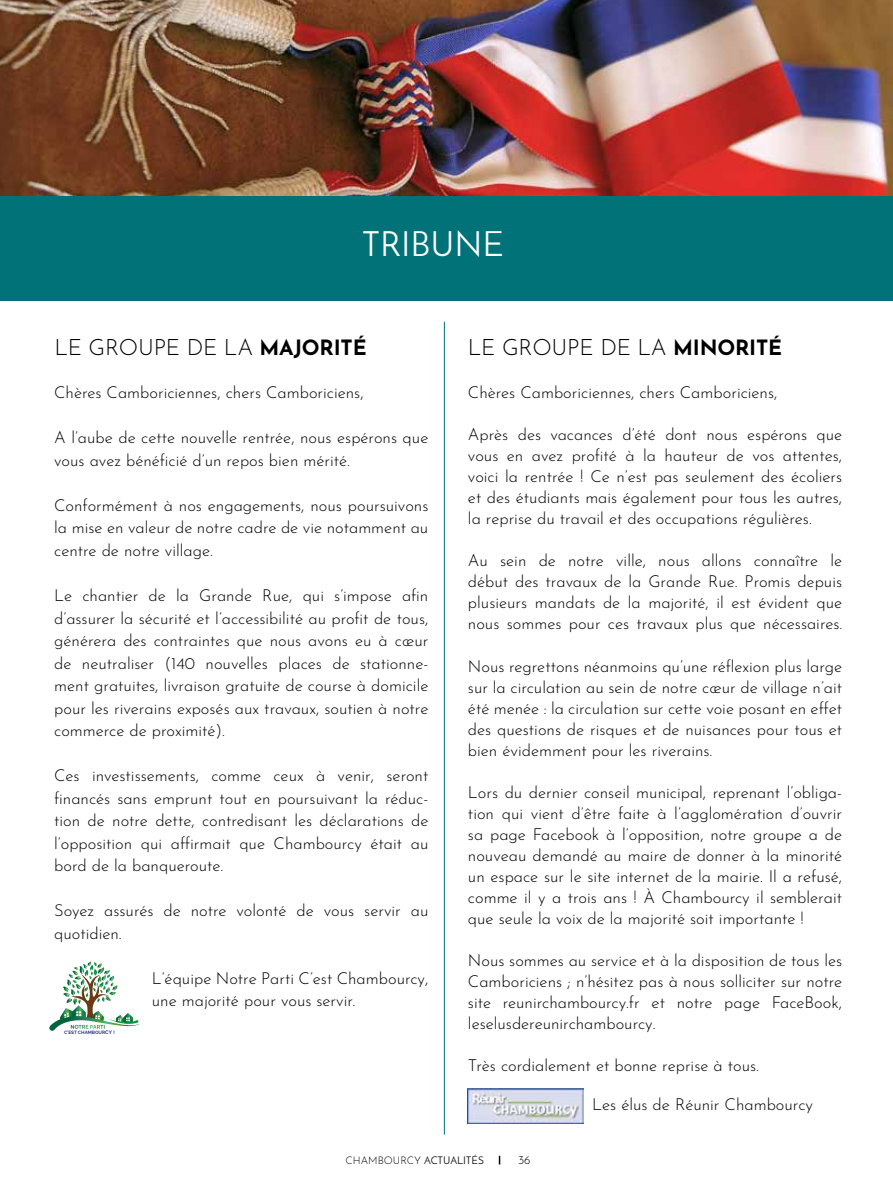
<style>
.page{position:relative;width:893px;height:1191px;background:#fff}
.page>*{position:absolute;margin:0;border:0;box-sizing:border-box;transform-origin:0 0}
.t1{font:34.5px "Josefin Sans";color:#fff}
.t2{font:300 22.5px "Josefin Sans";letter-spacing:-.01em;color:#000}
.t3{font:300 16.5px/21px "Josefin Sans";color:#000;text-align:justify}
.t4{font:300 12px "Josefin Sans";color:#000}
.t5{font:300 10.5px "Josefin Sans";color:#000}
.t6{font:700 4.65px "Raleway";color:#293682}
.s1{font-weight:700;font-size:21px}
.s2{font-size:5.1px}
.s3{font-size:4.8px}
.s4{font-weight:400}
</style>
<div class="page">
<div style="left:0;top:196px;width:893px;height:105px;background:#007278"></div>
<img style="left:49px;top:961px;width:91px;height:70px">
<img style="left:468px;top:1089px;width:116px;height:34px">
<img style="left:0;top:0;width:892px;height:196px">
<hr style="left:444px;top:322px;width:1px;height:812px;background:#007278">
<hr style="left:892px;top:0;width:1px;height:1191px;background:#fff">
<h1 class="t1" style="left:362px;top:223px;width:143px">TRIBUNE</h1>
<h2 class="t2" style="left:54px;top:331px;width:314px">LE GROUPE DE LA <span class="s1">MAJORITÉ</span></h2>
<h2 class="t2" style="left:468px;top:331px;width:316px">LE GROUPE DE LA <span class="s1">MINORITÉ</span></h2>
<p class="t3" style="left:54px;top:381px;width:311px">Chères Camboriciennes, chers Camboriciens,</p>
<p class="t3" style="left:54px;top:425px;width:376px;line-height:22.5px">A l’aube de cette nouvelle rentrée, nous espérons que vous avez bénéficié d’un repos bien mérité.</p>
<p class="t3" style="left:54px;top:492px;width:376px;line-height:22.5px">Conformément à nos engagements, nous poursuivons la mise en valeur de notre cadre de vie notamment au centre de notre village.</p>
<p class="t3" style="left:54px;top:582px;width:376px;line-height:22.5px">Le chantier de la Grande Rue, qui s’impose afin d’assurer la sécurité et l’accessibilité au profit de tous, générera des contraintes que nous avons eu à cœur de neutraliser (140 nouvelles places de stationne&shy;ment gratuites, livraison gratuite de course à domicile pour les riverains exposés aux travaux, soutien à notre commerce de proximité).</p>
<p class="t3" style="left:54px;top:762px;width:376px;line-height:22.5px">Ces investissements, comme ceux à venir, seront financés sans emprunt tout en poursuivant la réduc&shy;tion de notre dette, contredisant les déclarations de l’opposition qui affirmait que Chambourcy était au bord de la banqueroute.</p>
<p class="t3" style="left:54px;top:897px;width:376px;line-height:22.5px">Soyez assurés de notre volonté de vous servir au quotidien.</p>
<p class="t3" style="left:152px;top:965px;width:278px;line-height:22.5px">L’équipe Notre Parti C’est Chambourcy, une majorité pour vous servir.</p>
<p class="t6" style="left:64px;top:1029px;width:53px">C’EST CHAMBOUR<span class="s2">CY</span> <span class="s3">!</span></p>
<p class="t3" style="left:468px;top:381px;width:311px">Chères Camboriciennes, chers Camboriciens,</p>
<p class="t3" style="left:468px;top:423px;width:376px">Après des vacances d’été dont nous espérons que vous en avez profité à la hauteur de vos attentes, voici la rentrée ! Ce n’est pas seulement des écoliers et des étudiants mais également pour tous les autres, la reprise du travail et des occupations régulières.</p>
<p class="t3" style="left:468px;top:549px;width:376px">Au sein de notre ville, nous allons connaître le début des travaux de la Grande Rue. Promis depuis plusieurs mandats de la majorité, il est évident que nous sommes pour ces travaux plus que nécessaires.</p>
<p class="t3" style="left:468px;top:654px;width:376px">Nous regrettons néanmoins qu’une réflexion plus large sur la circulation au sein de notre cœur de village n’ait été menée : la circulation sur cette voie posant en effet des questions de risques et de nuisances pour tous et bien évidemment pour les riverains.</p>
<p class="t3" style="left:468px;top:780px;width:376px">Lors du dernier conseil municipal, reprenant l’obliga&shy;tion qui vient d’être faite à l’agglomération d’ouvrir sa page Facebook à l’opposition, notre groupe a de nouveau demandé au maire de donner à la minorité un espace sur le site internet de la mairie. Il a refusé, comme il y a trois ans ! À Chambourcy il semblerait que seule la voix de la majorité soit importante !</p>
<p class="t3" style="left:468px;top:948px;width:376px">Nous sommes au service et à la disposition de tous les Camboriciens ; n’hésitez pas à nous solliciter sur notre site reunirchambourcy.fr et notre page FaceBook, leselusdereunirchambourcy.</p>
<p class="t3" style="left:468px;top:1053px;width:292px">Très cordialement et bonne reprise à tous.</p>
<p class="t3" style="left:592px;top:1092px;width:222px">Les élus de Réunir Chambourcy</p>
<p class="t5" style="left:346px;top:1152px;width:140px">CHAMBOURCY <span class="s4">ACTUALITÉS</span></p>
<p class="t4" style="left:518px;top:1151px;width:14px">36</p>
</div>
